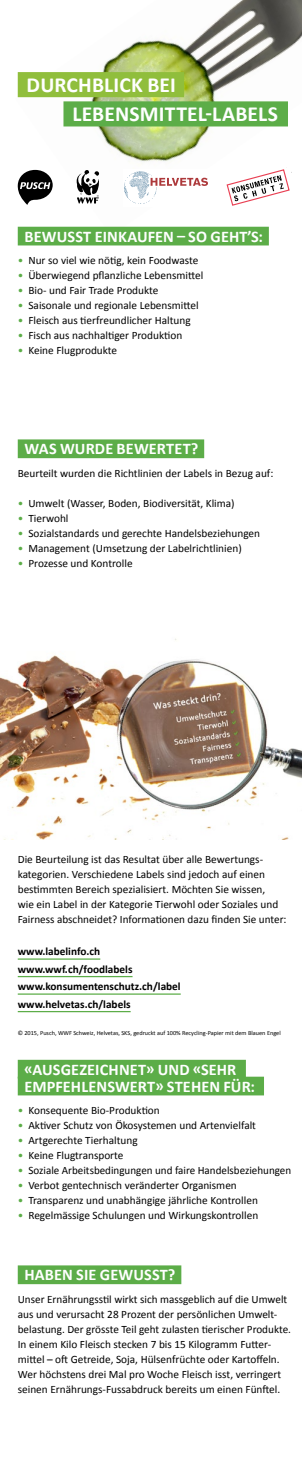
<style>
.page{position:relative;width:302px;height:1457px;background:#fff}
.page>*{position:absolute;margin:0;border:0;box-sizing:border-box;transform-origin:0 0}
.t1{font:700 21.5px/29.2px "Calibri";letter-spacing:.005em;color:#fff}
.t2{font:700 16.25px/16.9px "Calibri";letter-spacing:.005em;color:#fff}
.t3{font:11.25px/15px "Calibri";color:#000}
.t4{font:700 11.25px/17.5px "Calibri";color:#000}
.t5{font:6.25px "Calibri";color:#000}
.s1{color:#5cad48}
</style>
<div class="page">
<img style="left:17px;top:0;width:284px;height:236px">
<img style="left:0;top:638px;width:301px;height:201px">
<div style="left:18px;top:227px;width:250px;height:18px;background:#5cad48"></div>
<div style="left:18px;top:1059px;width:227px;height:19px;background:#5cad48"></div>
<div style="left:18px;top:1076px;width:245px;height:19px;background:#5cad48"></div>
<div style="left:18px;top:439px;width:186px;height:19px;background:#5cad48"></div>
<hr style="left:18px;top:958px;width:82px;height:1px;background:#5cad48">
<hr style="left:18px;top:976px;width:114px;height:1px;background:#5cad48">
<hr style="left:18px;top:993px;width:162px;height:1px;background:#5cad48">
<hr style="left:18px;top:1011px;width:112px;height:1px;background:#5cad48">
<div style="left:18px;top:1265px;width:163px;height:19px;background:#5cad48"></div>
<div style="left:123px;top:169px;width:86px;height:37px;background:#fff"></div>
<svg style="left:124px;top:171px;width:83px;height:33px"></svg>
<svg style="left:18px;top:170px;width:35px;height:35px"></svg>
<svg style="left:76px;top:169px;width:24px;height:34px"></svg>
<svg style="left:225px;top:168px;width:65px;height:38px"></svg>
<div style="left:18px;top:72px;width:166px;height:25px;background:#90be3c"></div>
<div style="left:63px;top:101px;width:224px;height:25px;background:#5cad48"></div>
<h1 class="t1" style="left:72px;top:70px;width:207px;text-indent:-46px">DURCHBLICK BEI<br>LEBENSMITTEL-LABELS</h1>
<h2 class="t2" style="left:24px;top:228px;width:239px">BEWUSST EINKAUFEN – SO GEHT’S:</h2>
<p class="t3" style="left:18px;top:253px;width:182px"><span class="s1">•</span> Nur so viel wie nötig, kein Foodwaste</p>
<p class="t3" style="left:18px;top:268px;width:187px"><span class="s1">•</span> Überwiegend pflanzliche Lebensmittel</p>
<p class="t3" style="left:18px;top:283px;width:142px"><span class="s1">•</span> Bio- und Fair Trade Produkte</p>
<p class="t3" style="left:18px;top:297px;width:182px"><span class="s1">•</span> Saisonale und regionale Lebensmittel</p>
<p class="t3" style="left:18px;top:312px;width:174px"><span class="s1">•</span> Fleisch aus tierfreundlicher Haltung</p>
<p class="t3" style="left:18px;top:327px;width:166px"><span class="s1">•</span> Fisch aus nachhaltiger Produktion</p>
<p class="t3" style="left:18px;top:342px;width:101px"><span class="s1">•</span> Keine Flugprodukte</p>
<h2 class="t2" style="left:24px;top:440px;width:175px">WAS WURDE BEWERTET?</h2>
<p class="t3" style="left:18px;top:465px;width:256px">Beurteilt wurden die Richtlinien der Labels in Bezug auf:</p>
<p class="t3" style="left:18px;top:495px;width:218px"><span class="s1">•</span> Umwelt (Wasser, Boden, Biodiversität, Klima)</p>
<p class="t3" style="left:18px;top:510px;width:52px"><span class="s1">•</span> Tierwohl</p>
<p class="t3" style="left:18px;top:525px;width:243px"><span class="s1">•</span> Sozialstandards und gerechte Handelsbeziehungen</p>
<p class="t3" style="left:18px;top:540px;width:225px"><span class="s1">•</span> Management (Umsetzung der Labelrichtlinien)</p>
<p class="t3" style="left:18px;top:555px;width:116px"><span class="s1">•</span> Prozesse und Kontrolle</p>
<p class="t3" style="left:18px;top:851px;width:270px">Die Beurteilung ist das Resultat über alle Bewertungs&shy;kategorien. Verschiedene Labels sind jedoch auf einen bestimmten Bereich spezialisiert. Möchten Sie wissen,<br>wie ein Label in der Kategorie Tierwohl oder Soziales und Fairness abschneidet? Informationen dazu finden Sie unter:</p>
<p class="t4" style="left:18px;top:942px;width:164px">www.labelinfo.ch www.wwf.ch/foodlabels www.konsumentenschutz.ch/label www.helvetas.ch/labels</p>
<p class="t5" style="left:18px;top:1029px;width:264px">© 2015, Pusch, WWF Schweiz, Helvetas, SKS, gedruckt auf 100% Recycling-Papier mit dem Blauen Engel</p>
<h2 class="t2" style="left:24px;top:1060px;width:232px">«AUSGEZEICHNET» UND «SEHR<br>EMPFEHLENSWERT» STEHEN FÜR:</h2>
<p class="t3" style="left:18px;top:1102px;width:143px"><span class="s1">•</span> Konsequente Bio-Produktion</p>
<p class="t3" style="left:18px;top:1117px;width:239px"><span class="s1">•</span> Aktiver Schutz von Ökosystemen und Artenvielfalt</p>
<p class="t3" style="left:18px;top:1132px;width:121px"><span class="s1">•</span> Artgerechte Tierhaltung</p>
<p class="t3" style="left:18px;top:1147px;width:107px"><span class="s1">•</span> Keine Flugtransporte</p>
<p class="t3" style="left:18px;top:1162px;width:274px"><span class="s1">•</span> Soziale Arbeitsbedingungen und faire Handelsbeziehungen</p>
<p class="t3" style="left:18px;top:1177px;width:220px"><span class="s1">•</span> Verbot gentechnisch veränderter Organismen</p>
<p class="t3" style="left:18px;top:1192px;width:241px"><span class="s1">•</span> Transparenz und unabhängige jährliche Kontrollen</p>
<p class="t3" style="left:18px;top:1207px;width:241px"><span class="s1">•</span> Regelmässige Schulungen und Wirkungskontrollen</p>
<h2 class="t2" style="left:24px;top:1266px;width:152px">HABEN SIE GEWUSST?</h2>
<p class="t3" style="left:18px;top:1291px;width:274px">Unser Ernährungsstil wirkt sich massgeblich auf die Umwelt aus und verursacht 28 Prozent der persönlichen Umwelt&shy;belastung. Der grösste Teil geht zulasten tierischer Produkte.<br>In einem Kilo Fleisch stecken 7 bis 15 Kilogramm Futter&shy;mittel – oft Getreide, Soja, Hülsenfrüchte oder Kartoffeln.<br>Wer höchstens drei Mal pro Woche Fleisch isst, verringert seinen Ernährungs-Fussabdruck bereits um einen Fünftel.</p>
</div>
